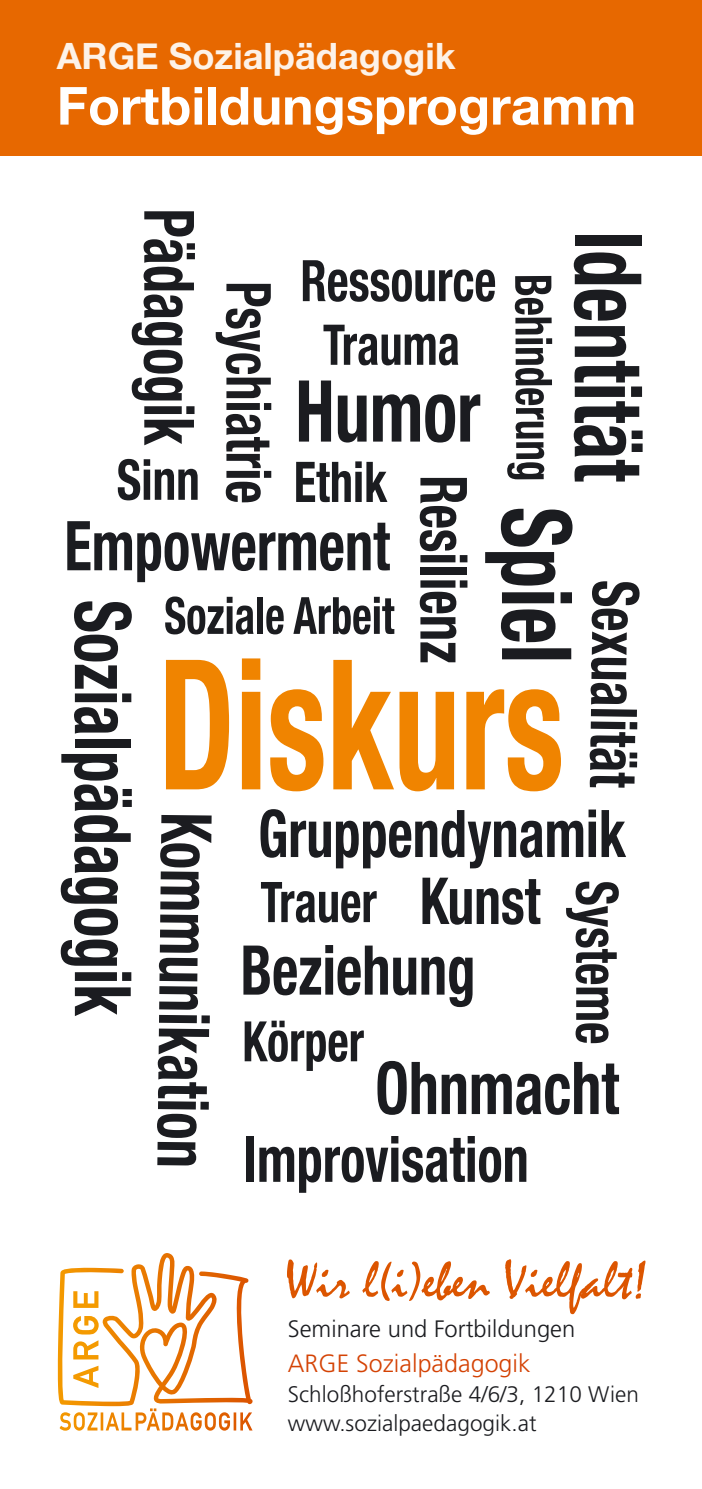
<style>
.page{position:relative;width:702px;height:1489px;background:#fff}
.page>*{position:absolute;margin:0;border:0;box-sizing:border-box;transform-origin:0 0}
.t1{font:700 52.5px "Helvetica Neue";color:#fff}
.t2{font:700 36.25px "Helvetica Neue";color:#fdf2e8}
.t3{font:300 25px "Frutiger";color:#d44204}
.t4{font:300 23.75px "Frutiger";color:#1b1c20}
.t5{font:300 22.5px/28.8px "Frutiger";color:#1b1c20}
</style>
<div class="page">
<img style="left:58px;top:1253px;width:155px;height:152px">
<img style="left:59px;top:1408px;width:193px;height:22px">
<svg style="left:73px;top:1291px;width:26px;height:96px"></svg>
<svg style="left:287px;top:1259px;width:358px;height:54px"></svg>
<svg style="left:299px;top:380px;width:32px;height:61px"></svg>
<svg style="left:338px;top:395px;width:28px;height:47px"></svg>
<svg style="left:373px;top:394px;width:107px;height:48px"></svg>
<svg style="left:74px;top:601px;width:58px;height:132px"></svg>
<div style="left:75px;top:739px;width:56px;height:8px;background:#1b1c20"></div>
<svg style="left:61px;top:754px;width:71px;height:211px"></svg>
<svg style="left:75px;top:972px;width:56px;height:8px"></svg>
<svg style="left:75px;top:987px;width:56px;height:29px"></svg>
<svg style="left:165px;top:596px;width:88px;height:38px"></svg>
<div style="left:257px;top:597px;width:6px;height:37px;background:#1b1c20"></div>
<svg style="left:303px;top:260px;width:192px;height:42px"></svg>
<svg style="left:323px;top:325px;width:135px;height:40px"></svg>
<svg style="left:590px;top:581px;width:49px;height:123px"></svg>
<div style="left:591px;top:709px;width:46px;height:7px;background:#1b1c20"></div>
<svg style="left:589px;top:721px;width:48px;height:66px"></svg>
<svg style="left:157px;top:815px;width:54px;height:350px"></svg>
<svg style="left:132px;top:211px;width:63px;height:189px"></svg>
<svg style="left:144px;top:406px;width:50px;height:8px"></svg>
<svg style="left:144px;top:420px;width:50px;height:25px"></svg>
<svg style="left:296px;top:462px;width:55px;height:40px"></svg>
<div style="left:355px;top:471px;width:6px;height:31px;background:#1b1c20"></div>
<div style="left:355px;top:461px;width:6px;height:7px;background:#1b1c20"></div>
<svg style="left:366px;top:462px;width:21px;height:40px"></svg>
<svg style="left:118px;top:459px;width:22px;height:41px"></svg>
<div style="left:144px;top:469px;width:6px;height:31px;background:#1b1c20"></div>
<div style="left:144px;top:459px;width:6px;height:7px;background:#1b1c20"></div>
<svg style="left:155px;top:469px;width:43px;height:31px"></svg>
<svg style="left:67px;top:521px;width:323px;height:61px"></svg>
<svg style="left:422px;top:877px;width:118px;height:47px"></svg>
<svg style="left:261px;top:882px;width:115px;height:40px"></svg>
<svg style="left:501px;top:508px;width:71px;height:38px"></svg>
<svg style="left:485px;top:552px;width:70px;height:33px"></svg>
<svg style="left:502px;top:592px;width:70px;height:11px"></svg>
<svg style="left:501px;top:609px;width:54px;height:33px"></svg>
<div style="left:502px;top:648px;width:69px;height:11px;background:#1b1c20"></div>
<svg style="left:243px;top:945px;width:229px;height:62px"></svg>
<svg style="left:507px;top:276px;width:45px;height:203px"></svg>
<div style="left:246px;top:1136px;width:8px;height:45px;background:#1b1c20"></div>
<svg style="left:259px;top:1146px;width:129px;height:46px"></svg>
<div style="left:391px;top:1147px;width:7px;height:34px;background:#1b1c20"></div>
<div style="left:391px;top:1135px;width:7px;height:8px;background:#1b1c20"></div>
<svg style="left:402px;top:1137px;width:63px;height:45px"></svg>
<div style="left:467px;top:1147px;width:8px;height:34px;background:#1b1c20"></div>
<div style="left:467px;top:1135px;width:8px;height:8px;background:#1b1c20"></div>
<svg style="left:479px;top:1146px;width:47px;height:36px"></svg>
<svg style="left:166px;top:660px;width:63px;height:129px"></svg>
<svg style="left:242px;top:658px;width:18px;height:131px;background:#f18f18"></svg>
<svg style="left:466px;top:689px;width:95px;height:102px"></svg>
<svg style="left:260px;top:809px;width:323px;height:59px"></svg>
<div style="left:588px;top:821px;width:8px;height:36px;background:#1b1c20"></div>
<div style="left:588px;top:809px;width:8px;height:8px;background:#1b1c20"></div>
<svg style="left:601px;top:810px;width:25px;height:47px"></svg>
<svg style="left:377px;top:1060px;width:242px;height:54px"></svg>
<svg style="left:419px;top:478px;width:48px;height:73px"></svg>
<div style="left:420px;top:555px;width:35px;height:7px;background:#1b1c20"></div>
<div style="left:460px;top:555px;width:7px;height:7px;background:#1b1c20"></div>
<div style="left:420px;top:567px;width:47px;height:8px;background:#1b1c20"></div>
<div style="left:420px;top:580px;width:35px;height:7px;background:#1b1c20"></div>
<div style="left:460px;top:580px;width:7px;height:7px;background:#1b1c20"></div>
<svg style="left:266px;top:591px;width:190px;height:200px"></svg>
<div style="left:574px;top:235px;width:67px;height:11px;background:#1b1c20"></div>
<svg style="left:573px;top:252px;width:68px;height:68px"></svg>
<svg style="left:573px;top:326px;width:69px;height:155px"></svg>
<svg style="left:216px;top:284px;width:55px;height:114px"></svg>
<div style="left:226px;top:403px;width:34px;height:7px;background:#1b1c20"></div>
<div style="left:264px;top:403px;width:7px;height:7px;background:#1b1c20"></div>
<svg style="left:226px;top:414px;width:43px;height:54px"></svg>
<div style="left:226px;top:471px;width:34px;height:7px;background:#1b1c20"></div>
<div style="left:264px;top:471px;width:7px;height:7px;background:#1b1c20"></div>
<svg style="left:226px;top:481px;width:35px;height:21px"></svg>
<svg style="left:245px;top:1020px;width:119px;height:50px"></svg>
<svg style="left:566px;top:881px;width:52px;height:162px"></svg>
<div style="left:0;top:0;width:702px;height:156px;background:#e76800"></div>
<h2 class="t2" style="left:57px;top:27px;width:400px">ARGE Sozialpädagogik</h2>
<h1 class="t1" style="left:57px;top:65px;width:581px">Fortbildungsprogramm</h1>
<p class="t4" style="left:288px;top:1315px;width:289px">Seminare und Fortbildungen</p>
<p class="t3" style="left:288px;top:1348px;width:244px">ARGE Sozialpädagogik</p>
<p class="t5" style="left:288px;top:1379px;width:352px">Schloßhoferstraße 4/6/3, 1210 Wien www.sozialpaedagogik.at</p>
</div>
